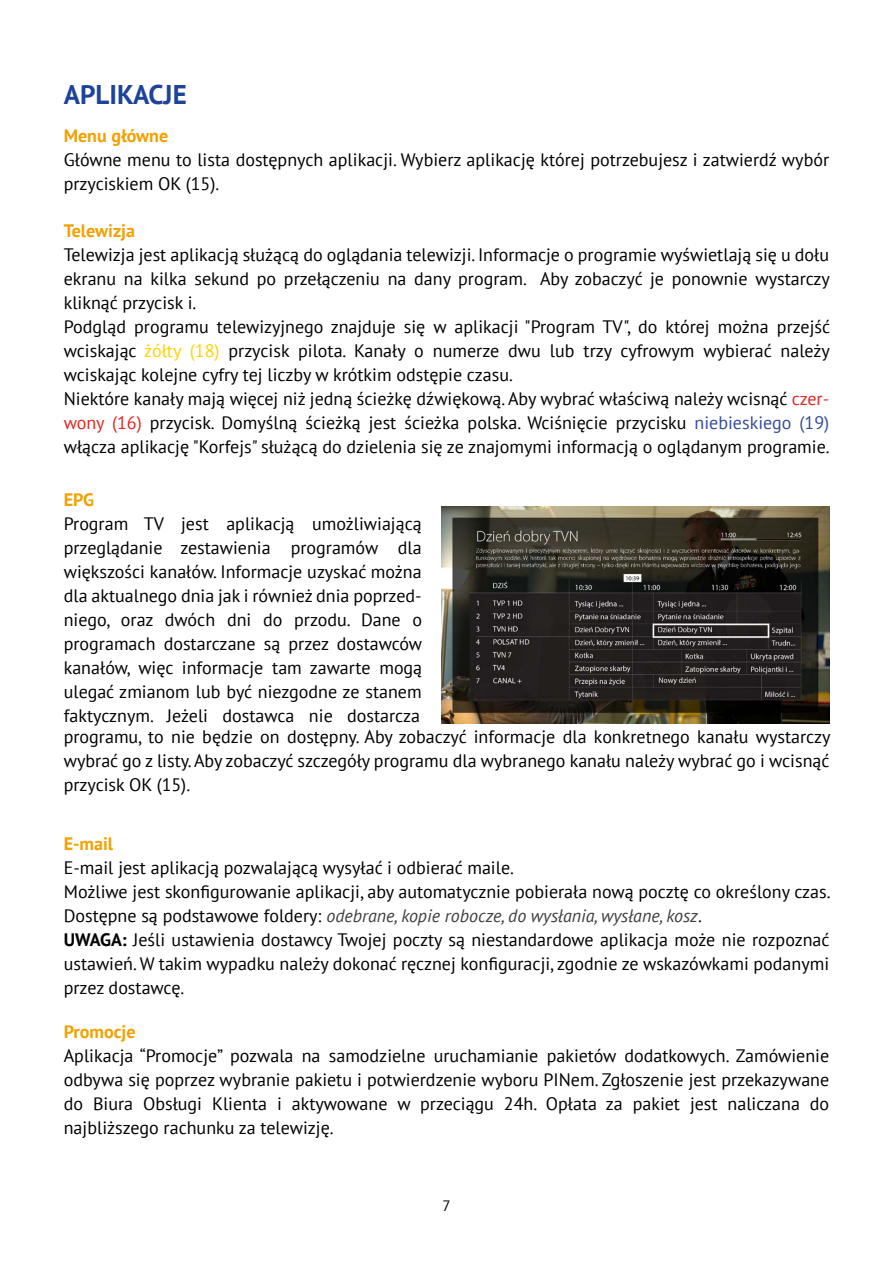
<style>
.page{position:relative;width:893px;height:1263px;background:#fff}
.page>*{position:absolute;margin:0;border:0;box-sizing:border-box;transform-origin:0 0}
.t1{font:700 27px "PT Sans";color:#1d439a}
.t2{font:18px/24px "PT Sans";color:#000}
.t3{font:700 18px "PT Sans";color:#f5a000}
.t4{font:15px "PT Sans";color:#000}
.s1{color:#ffd301}
.s2{color:#e42520}
.s3{color:#334a99}
.s4{font-style:italic;color:#404040}
.s5{font-weight:700}
</style>
<div class="page">
<img style="left:442px;top:506px;width:387px;height:218px">
<h1 class="t1" style="left:64px;top:77px;width:124px">APLIKACJE</h1>
<p class="t3" style="left:64px;top:123px;width:106px">Menu główne</p>
<p class="t2" style="left:64px;top:147px;width:767px">Główne menu to lista dostępnych aplikacji. Wybierz aplikację której potrzebujesz i zatwierdź wybór przyciskiem OK (15).</p>
<p class="t3" style="left:64px;top:219px;width:73px">Telewizja</p>
<p class="t2" style="left:64px;top:242px;width:768px">Telewizja jest aplikacją służącą do oglądania telewizji. Informacje o programie wyświetlają się u dołu ekranu na kilka sekund po przełączeniu na dany program. Aby zobaczyć je ponownie wystarczy kliknąć przycisk i.<br>Podgląd programu telewizyjnego znajduje się w aplikacji "Program TV", do której można przejść wciskając <span class="s1">żółty (18)</span> przycisk pilota. Kanały o numerze dwu lub trzy cyfrowym wybierać należy wciskając kolejne cyfry tej liczby w krótkim odstępie czasu.<br>Niektóre kanały mają więcej niż jedną ścieżkę dźwiękową. Aby wybrać właściwą należy wcisnąć <span class="s2">czer&shy;wony (16)</span> przycisk. Domyślną ścieżką jest ścieżka polska. Wciśnięcie przycisku <span class="s3">niebieskiego (19) </span>włącza aplikację "Korfejs" służącą do dzielenia się ze znajomymi informacją o oglądanym programie.</p>
<p class="t3" style="left:64px;top:488px;width:32px">EPG</p>
<p class="t2" style="left:64px;top:511px;width:360px;text-align:justify">Program TV jest aplikacją umożliwiającą przeglądanie zestawienia programów dla większości kanałów. Informacje uzyskać można dla aktualnego dnia jak i również dnia poprzed&shy;niego, oraz dwóch dni do przodu. Dane o programach dostarczane są przez dostawców kanałów, więc informacje tam zawarte mogą ulegać zmianom lub być niezgodne ze stanem faktycznym. Jeżeli dostawca nie dostarcza</p>
<p class="t2" style="left:64px;top:725px;width:768px;text-align:justify">programu, to nie będzie on dostępny. Aby zobaczyć informacje dla konkretnego kanału wystarczy wybrać go z listy. Aby zobaczyć szczegóły programu dla wybranego kanału należy wybrać go i wcisnąć przycisk OK (15).</p>
<p class="t3" style="left:64px;top:832px;width:51px">E-mail</p>
<p class="t2" style="left:64px;top:855px;width:768px">E-mail jest aplikacją pozwalającą wysyłać i odbierać maile.<br>Możliwe jest skonfigurowanie aplikacji, aby automatycznie pobierała nową pocztę co określony czas.<br>Dostępne są podstawowe foldery: <span class="s4">odebrane, kopie robocze, do wysłania, wysłane, kosz</span>.<br><span class="s5">UWAGA:</span> Jeśli ustawienia dostawcy Twojej poczty są niestandardowe aplikacja może nie rozpoznać ustawień. W takim wypadku należy dokonać ręcznej konfiguracji, zgodnie ze wskazówkami podanymi przez dostawcę.</p>
<p class="t3" style="left:64px;top:1020px;width:73px">Promocje</p>
<p class="t2" style="left:64px;top:1044px;width:767px;text-align:justify">Aplikacja “Promocje” pozwala na samodzielne uruchamianie pakietów dodatkowych. Zamówienie odbywa się poprzez wybranie pakietu i potwierdzenie wyboru PINem. Zgłoszenie jest przekazywane do Biura Obsługi Klienta i aktywowane w przeciągu 24h. Opłata za pakiet jest naliczana do najbliższego rachunku za telewizję.</p>
<p class="t4" style="left:442px;top:1196px;width:10px">7</p>
</div>
